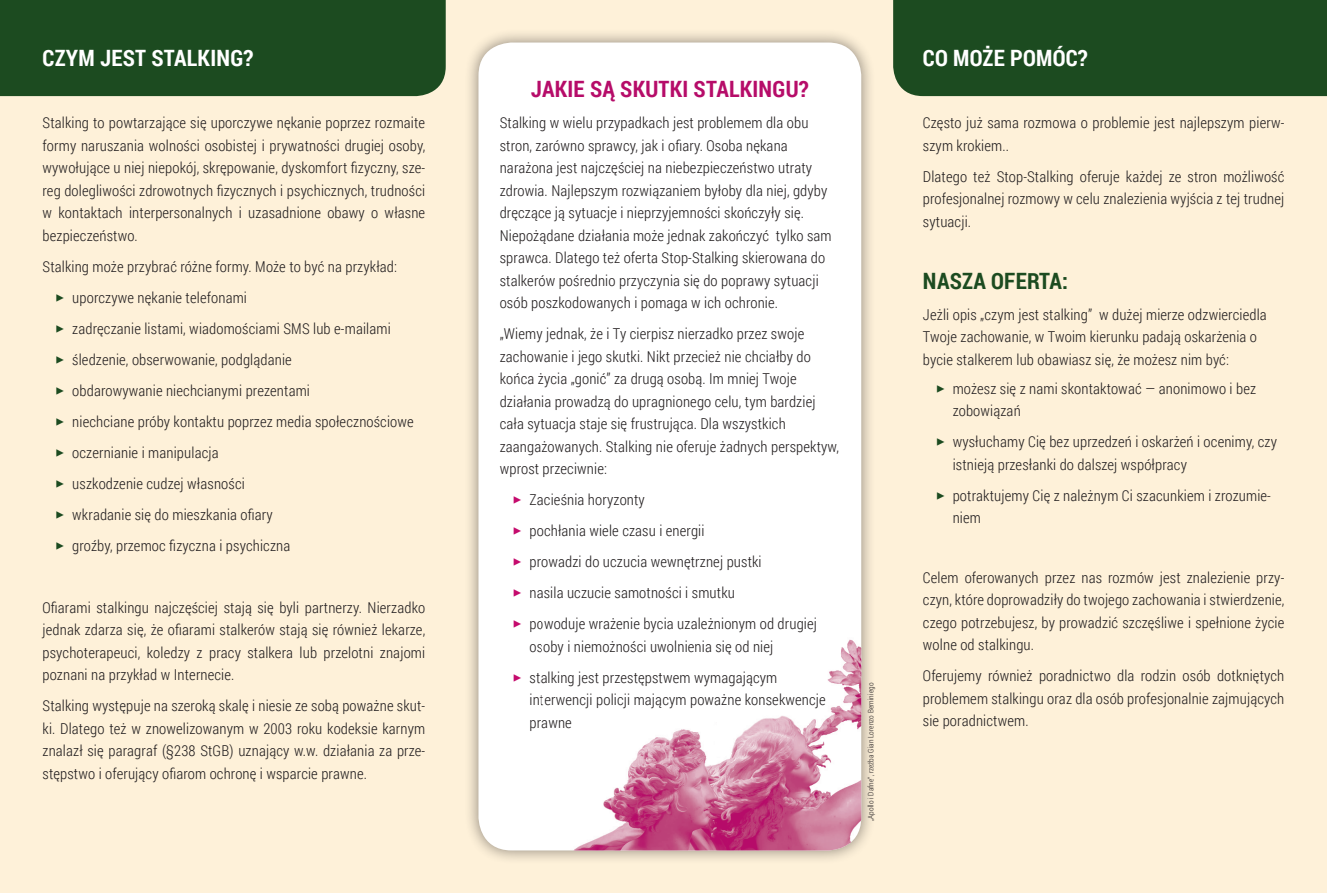
<style>
.page{position:relative;width:1327px;height:893px;background:#fef1d9}
.page>*{position:absolute;margin:0;border:0;box-sizing:border-box;transform-origin:0 0}
.t1{font:700 22.5px "Roboto Condensed";letter-spacing:.01em;color:#fff}
.t2{font:700 22.5px "Roboto Condensed";letter-spacing:.01em;color:#b60c69}
.t3{font:700 22.5px "Roboto Condensed";letter-spacing:.01em;color:#1c4b20}
.t4{font:300 15px/22.5px "Roboto Condensed";letter-spacing:.01em;color:#231f20}
.t5{font:300 7.5px "Roboto Condensed";letter-spacing:.01em;color:#231f20}
.s1{color:#1c4b20}
.s2{color:#c50b6d}
</style>
<div class="page">
<div style="left:464px;top:28px;width:411px;height:836px;background:#231f20;opacity:.5"></div>
<div style="left:478px;top:43px;width:383px;height:807px;background:#fff;border-radius:33px"></div>
<div style="left:0;top:0;width:446px;height:96px;background:#1c4b20"></div>
<div style="left:893px;top:0;width:434px;height:96px;background:#1c4b20"></div>
<img style="left:574px;top:639px;width:287px;height:211px">
<h1 class="t1" style="left:43px;top:42px;width:212px">CZYM JEST STALKING?</h1>
<p class="t4" style="left:43px;top:111px;width:384px;text-align:justify">Stalking to powtarzające się uporczywe nękanie poprzez rozmaite formy naruszania wolności osobistej i prywatności drugiej osoby, wywołujące u niej niepokój, skrępowanie, dyskomfort fizyczny, sze&shy;reg dolegliwości zdrowotnych fizycznych i psychicznych, trudności w kontaktach interpersonalnych i uzasadnione obawy o własne bezpieczeństwo.</p>
<p class="t4" style="left:43px;top:255px;width:356px">Stalking może przybrać różne formy. Może to być na przykład:</p>
<p class="t4" style="left:55px;top:286px;width:193px"><span class="s1">✓</span> uporczywe nękanie telefonami</p>
<p class="t4" style="left:55px;top:317px;width:337px"><span class="s1">✓</span> zadręczanie listami, wiadomościami SMS lub e-mailami</p>
<p class="t4" style="left:55px;top:348px;width:238px"><span class="s1">✓</span> śledzenie, obserwowanie, podglądanie</p>
<p class="t4" style="left:55px;top:379px;width:256px"><span class="s1">✓</span> obdarowywanie niechcianymi prezentami</p>
<p class="t4" style="left:55px;top:410px;width:360px"><span class="s1">✓</span> niechciane próby kontaktu poprzez media społecznościowe</p>
<p class="t4" style="left:55px;top:441px;width:165px"><span class="s1">✓</span> oczernianie i manipulacja</p>
<p class="t4" style="left:55px;top:472px;width:191px"><span class="s1">✓</span> uszkodzenie cudzej własności</p>
<p class="t4" style="left:55px;top:503px;width:219px"><span class="s1">✓</span> wkradanie się do mieszkania ofiary</p>
<p class="t4" style="left:55px;top:534px;width:236px"><span class="s1">✓</span> groźby, przemoc fizyczna i psychiczna</p>
<p class="t4" style="left:43px;top:596px;width:384px;text-align:justify">Ofiarami stalkingu najczęściej stają się byli partnerzy. Nierzadko jednak zdarza się, że ofiarami stalkerów stają się również lekarze, psychoterapeuci, koledzy z pracy stalkera lub przelotni znajomi poznani na przykład w Internecie.</p>
<p class="t4" style="left:43px;top:694px;width:384px;text-align:justify">Stalking występuje na szeroką skalę i niesie ze sobą poważne skut&shy;ki. Dlatego też w znowelizowanym w 2003 roku kodeksie karnym znalazł się paragraf (§238 StGB) uznający w.w. działania za prze&shy;stępstwo i oferujący ofiarom ochronę i wsparcie prawne.</p>
<h1 class="t2" style="left:531px;top:73px;width:279px">JAKIE SĄ SKUTKI STALKINGU?</h1>
<p class="t4" style="left:500px;top:111px;width:333px">Stalking w wielu przypadkach jest problemem dla obu stron, zarówno sprawcy, jak i ofiary. Osoba nękana narażona jest najczęściej na niebezpieczeństwo utraty zdrowia. Najlepszym rozwiązaniem byłoby dla niej, gdyby dręczące ją sytuacje i nieprzyjemności skończyły się.<br>Niepożądane działania może jednak zakończyć tylko sam sprawca. Dlatego też oferta Stop-Stalking skierowana do stalkerów pośrednio przyczynia się do poprawy sytuacji osób poszkodowanych i pomaga w ich ochronie.</p>
<p class="t4" style="left:500px;top:322px;width:341px">„Wiemy jednak, że i Ty cierpisz nierzadko przez swoje zachowanie i jego skutki. Nikt przecież nie chciałby do końca życia „gonić” za drugą osobą. Im mniej Twoje działania prowadzą do upragnionego celu, tym bardziej cała sytuacja staje się frustrująca. Dla wszystkich zaangażowanych. Stalking nie oferuje żadnych perspektyw, wprost przeciwnie:</p>
<p class="t4" style="left:512px;top:488px;width:134px"><span class="s2">✓</span> Zacieśnia horyzonty</p>
<p class="t4" style="left:512px;top:519px;width:194px"><span class="s2">✓</span> pochłania wiele czasu i energii</p>
<p class="t4" style="left:512px;top:550px;width:251px"><span class="s2">✓</span> prowadzi do uczucia wewnętrznej pustki</p>
<p class="t4" style="left:512px;top:581px;width:224px"><span class="s2">✓</span> nasila uczucie samotności i smutku</p>
<p class="t4" style="left:529px;top:612px;width:289px;text-indent:-17px"><span class="s2">✓</span> powoduje wrażenie bycia uzależnionym od drugiej osoby i niemożności uwolnienia się od niej</p>
<p class="t4" style="left:529px;top:666px;width:298px;text-indent:-17px"><span class="s2">✓</span> stalking jest przestępstwem wymagającym interwencji policji mającym poważne konsekwencje prawne</p>
<p class="t5" style="left:865px;top:821px;width:139px;rotate:-90deg">„Apollo i Dafne“, rzeźba Gian Lorenzo Berniniego</p>
<h1 class="t1" style="left:923px;top:42px;width:166px">CO MOŻE POMÓC?</h1>
<p class="t4" style="left:923px;top:111px;width:363px">Często już sama rozmowa o problemie jest najlepszym pierw&shy;szym krokiem..</p>
<p class="t4" style="left:923px;top:165px;width:363px;text-align:justify">Dlatego też Stop-Stalking oferuje każdej ze stron możliwość profesjonalnej rozmowy w celu znalezienia wyjścia z tej trudnej sytuacji.</p>
<h1 class="t3" style="left:923px;top:265px;width:147px">NASZA OFERTA:</h1>
<p class="t4" style="left:923px;top:303px;width:345px">Jeżli opis „czym jest stalking” w dużej mierze odzwierciedla<br>Twoje zachowanie, w Twoim kierunku padają oskarżenia o bycie stalkerem lub obawiasz się, że możesz nim być:</p>
<p class="t4" style="left:952px;top:376px;width:305px;text-indent:-17px"><span class="s1">✓</span> możesz się z nami skontaktować — anonimowo i bez zobowiązań</p>
<p class="t4" style="left:952px;top:430px;width:326px;text-indent:-17px"><span class="s1">✓</span> wysłuchamy Cię bez uprzedzeń i oskarżeń i ocenimy, czy istnieją przesłanki do dalszej współpracy</p>
<p class="t4" style="left:952px;top:483px;width:320px;text-indent:-17px"><span class="s1">✓</span> potraktujemy Cię z należnym Ci szacunkiem i zrozumie&shy;niem</p>
<p class="t4" style="left:923px;top:566px;width:363px;text-align:justify">Celem oferowanych przez nas rozmów jest znalezienie przy&shy;czyn, które doprowadziły do twojego zachowania i stwierdzenie, czego potrzebujesz, by prowadzić szczęśliwe i spełnione życie wolne od stalkingu.</p>
<p class="t4" style="left:923px;top:664px;width:363px;text-align:justify">Oferujemy również poradnictwo dla rodzin osób dotkniętych problemem stalkingu oraz dla osób profesjonalnie zajmujących sie poradnictwem.</p>
</div>
